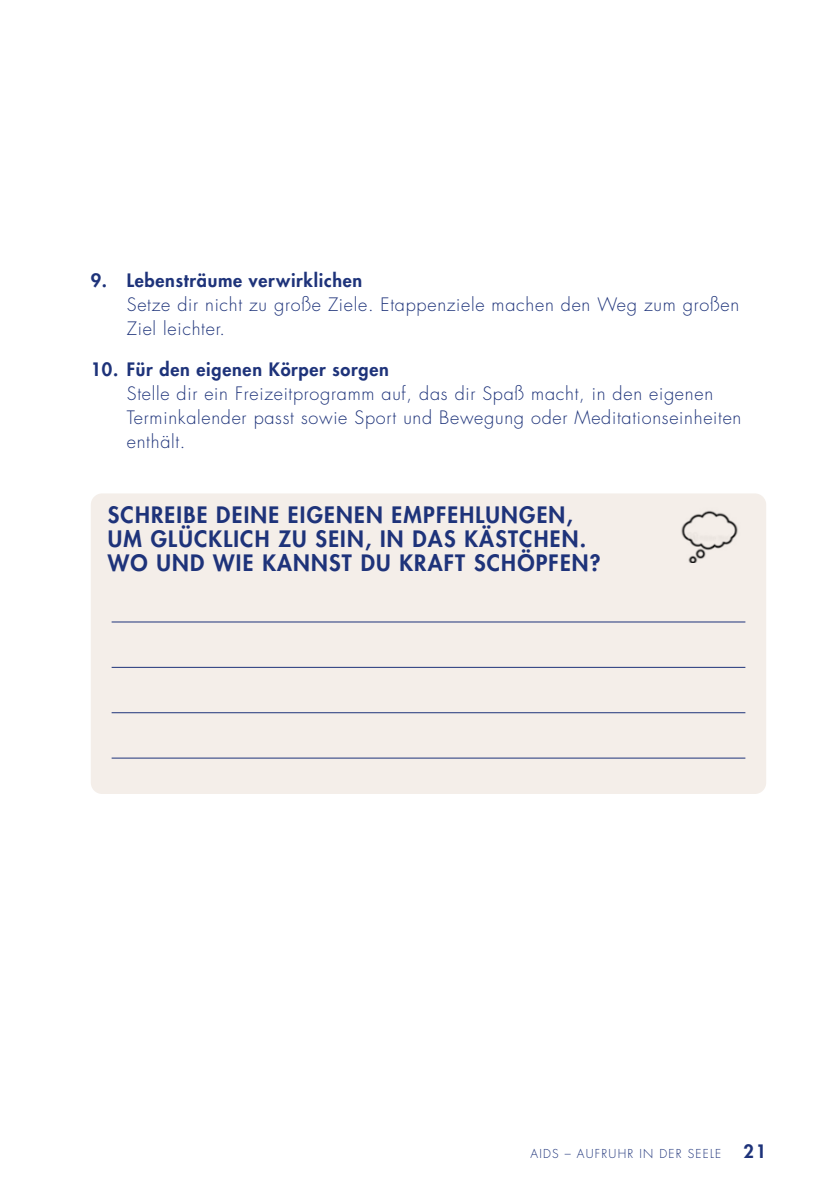
<style>
.page{position:relative;width:840px;height:1191px;background:#fff}
.page>*{position:absolute;margin:0;border:0;box-sizing:border-box;transform-origin:0 0}
.H3_Kasten{font:800 22px/24px "Futura Std";letter-spacing:.055em;color:#1e337a}
.P_Text{font:300 18px/24px "Futura Std";letter-spacing:.04em;color:#1e337a}
.t1{font:300 12px "Futura Std";letter-spacing:.1em;color:#1e337a}
.s1{font-weight:800}
.s2{font-weight:800;font-size:18px}
</style>
<div class="page">
<div style="left:91px;top:493px;width:674px;height:301px;background:#f4eee9;border-radius:11px"></div>
<hr style="left:111px;top:621px;width:634px;height:1px;background:#1e337a">
<hr style="left:111px;top:667px;width:634px;height:1px;background:#1e337a">
<hr style="left:111px;top:712px;width:634px;height:1px;background:#1e337a">
<hr style="left:111px;top:757px;width:634px;height:1px;background:#1e337a">
<img style="left:681px;top:510px;width:57px;height:53px">
<p class="P_Text" style="left:127px;top:269px;width:613px;text-indent:-36px"><span class="s1">9. Lebensträume verwirklichen<br></span>Setze dir nicht zu große Ziele. Etappenziele machen den Weg zum großen<br>Ziel leichter.</p>
<p class="P_Text" style="left:127px;top:358px;width:615px;text-indent:-36px"><span class="s1">10. Für den eigenen Körper sorgen<br></span>Stelle dir ein Freizeitprogramm auf, das dir Spaß macht, in den eigenen Terminkalender passt sowie Sport und Bewegung oder Meditationseinheiten enthält.</p>
<h3 class="H3_Kasten" style="left:108px;top:503px;width:494px">SCHREIBE DEINE EIGENEN EMPFEHLUNGEN,<br>UM GLÜCKLICH ZU SEIN, IN DAS KÄSTCHEN.<br>WO UND WIE KANNST DU KRAFT SCHÖPFEN?</h3>
<p class="t1" style="left:530px;top:1146px;width:237px">AIDS – AUFRUHR IN DER SEELE <span class="s2">21</span></p>
</div>
